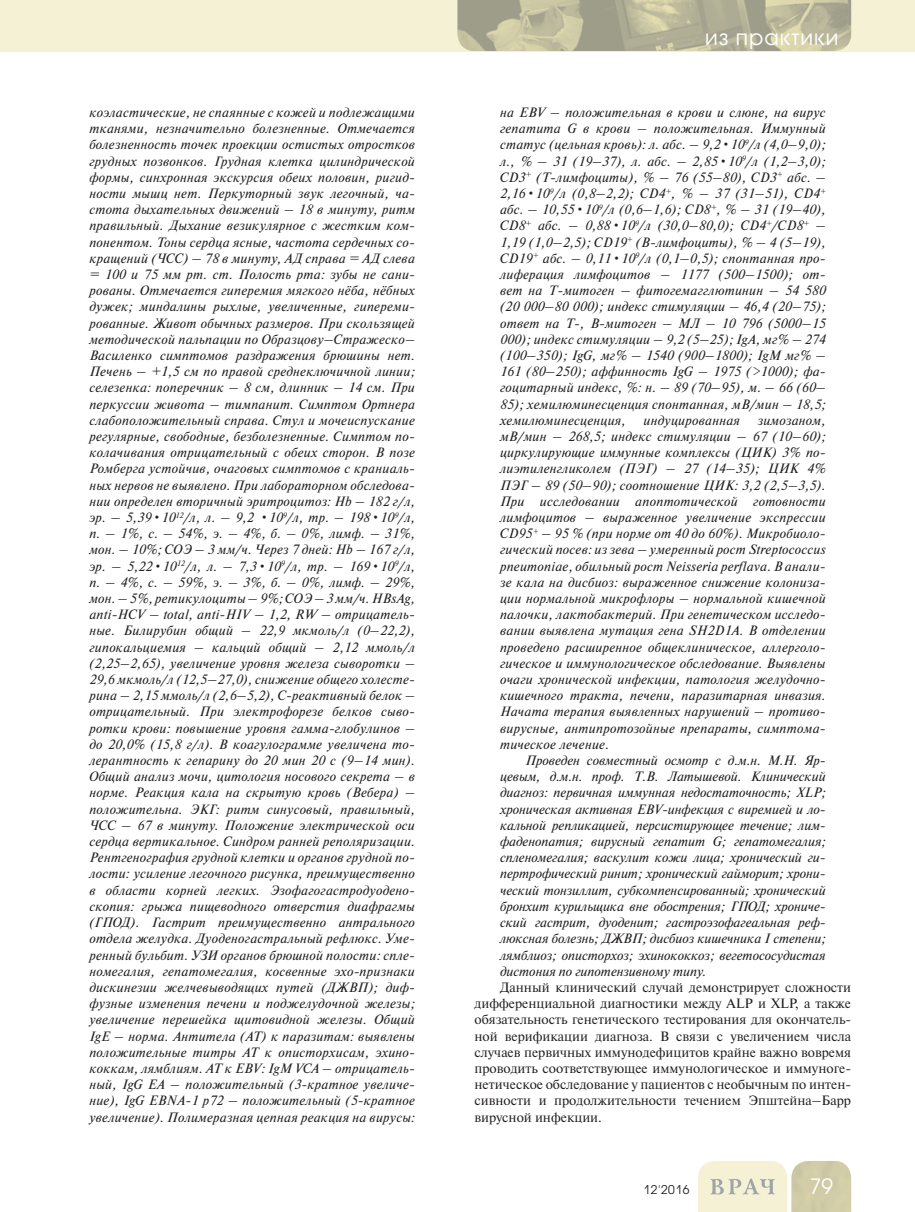
<style>
.page{position:relative;width:915px;height:1212px;background:#fff}
.page>*{position:absolute;margin:0;border:0;box-sizing:border-box;transform-origin:0 0}
.t1{font:21px "Avant Garde Gothic C";letter-spacing:.05em;color:#fff}
.t2{font:italic 13.5px/16.2px "Newton C";letter-spacing:.02em;color:#231f20;text-align:justify}
.t3{font:13.5px/16.2px "Newton C";color:#231f20;text-align:justify}
.t4{font:12px "Avant Garde Gothic C";letter-spacing:.05em;color:#231f20}
</style>
<div class="page">
<div style="left:0;top:0;width:914px;height:51px;background:#f5f1d5"></div>
<svg style="left:698px;top:1161px;width:152px;height:51px;background:#e3e0c4"></svg>
<img style="left:457px;top:0;width:393px;height:51px">
<h1 class="t1" style="left:704px;top:27px;width:135px">из практики</h1>
<p class="t2" style="left:89px;top:106px;width:327px">коэластические, не спаянные с кожей и подлежащими тканями, незначительно болезненные. Отмечается болезненность точек проекции остистых отростков грудных позвонков. Грудная клетка цилиндрической формы, синхронная экскурсия обеих половин, ригид&shy;ности мышц нет. Перкуторный звук легочный, ча&shy;стота дыхательных движений – 18 в минуту, ритм правильный. Дыхание везикулярное с жестким ком&shy;понентом. Тоны сердца ясные, частота сердечных со&shy;кращений (ЧСС) – 78 в минуту, АД справа = АД слева = 100 и 75 мм рт. ст. Полость рта: зубы не сани&shy;рованы. Отмечается гиперемия мягкого нёба, нёбных дужек; миндалины рыхлые, увеличенные, гипереми&shy;рованные. Живот обычных размеров. При скользящей методической пальпации по Образцову–Стражеско– Василенко симптомов раздражения брюшины нет.<br>Печень – +1,5 см по правой среднеключичной линии; селезенка: поперечник – 8 см, длинник – 14 см. При перкуссии живота – тимпанит. Симптом Ортнера слабоположительный справа. Стул и мочеиспускание регулярные, свободные, безболезненные. Симптом по&shy;колачивания отрицательный с обеих сторон. В позе Ромберга устойчив, очаговых симптомов с краниаль&shy;ных нервов не выявлено. При лабораторном обследова&shy;нии определен вторичный эритроцитоз: Hb – 182 г/л, эр. – 5,39•10<sup>12</sup>/л, л. – 9,2 •10<sup>9</sup>/л, тр. – 198•10<sup>9</sup>/л, п. – 1%, с. – 54%, э. – 4%, б. – 0%, лимф. – 31%, мон. – 10%; СОЭ – 3 мм/ч. Через 7 дней: Hb – 167 г/л, эр. – 5,22•10<sup>12</sup>/л, л. – 7,3•10<sup>9</sup>/л, тр. – 169•10<sup>9</sup>/л, п. – 4%, с. – 59%, э. – 3%, б. – 0%, лимф. – 29%, мон. – 5%, ретикулоциты – 9%; СОЭ – 3 мм/ч. HBsAg, anti-HCV – total, anti-HIV – 1,2, RW – отрицатель&shy;ные. Билирубин общий – 22,9 мкмоль/л (0–22,2), гипокальциемия – кальций общий – 2,12 ммоль/л (2,25–2,65), увеличение уровня железа сыворотки – 29,6 мкмоль/л (12,5–27,0), снижение общего холесте&shy;рина – 2,15 ммоль/л (2,6–5,2), С-реактивный белок – отрицательный. При электрофорезе белков сыво&shy;ротки крови: повышение уровня гамма-глобулинов – до 20,0% (15,8 г/л). В коагулограмме увеличена то&shy;лерантность к гепарину до 20 мин 20 с (9–14 мин).<br>Общий анализ мочи, цитология носового секрета – в норме. Реакция кала на скрытую кровь (Вебера) – положительна. ЭКГ: ритм синусовый, правильный, ЧСС – 67 в минуту. Положение электрической оси сердца вертикальное. Синдром ранней реполяризации.<br>Рентгенография грудной клетки и органов грудной по&shy;лости: усиление легочного рисунка, преимущественно в области корней легких. Эзофагогастродуодено&shy;скопия: грыжа пищеводного отверстия диафрагмы (ГПОД). Гастрит преимущественно антрального отдела желудка. Дуоденогастральный рефлюкс. Уме&shy;ренный бульбит. УЗИ органов брюшной полости: спле&shy;номегалия, гепатомегалия, косвенные эхо-признаки дискинезии желчевыводящих путей (ДЖВП); диф&shy;фузные изменения печени и поджелудочной железы; увеличение перешейка щитовидной железы. Общий IgE – норма. Антитела (АТ) к паразитам: выявлены положительные титры АТ к описторхисам, эхино&shy;коккам, лямблиям. АТ к EBV: IgM VCA – отрицатель&shy;ный, IgG EA – положительный (3-кратное увеличе&shy;ние), IgG EBNA-1 p72 – положительный (5-кратное увеличение). Полимеразная цепная реакция на вирусы:</p>
<p class="t2" style="left:500px;top:106px;width:327px">на EBV – положительная в крови и слюне, на вирус гепатита G в крови – положительная. Иммунный статус (цельная кровь): л. абс. – 9,2•10<sup>9</sup>/л (4,0–9,0); л., % – 31 (19–37), л. абс. – 2,85•10<sup>9</sup>/л (1,2–3,0); СD3<sup>+</sup> (T-лимфоциты), % – 76 (55–80), CD3<sup>+</sup> абс. – 2,16•10<sup>9</sup>/л (0,8–2,2); CD4<sup>+</sup>, % – 37 (31–51), CD4<sup>+ </sup>абс. – 10,55•10<sup>9</sup>/л (0,6–1,6); СD8<sup>+</sup>, % – 31 (19–40), CD8<sup>+</sup> абс. – 0,88•10<sup>9</sup>/л (30,0–80,0); CD4<sup>+</sup>/CD8<sup>+</sup> – 1,19 (1,0–2,5); CD19<sup>+</sup> (В-лимфоциты), % – 4 (5–19), CD19<sup>+</sup> абс. – 0,11•10<sup>9</sup>/л (0,1–0,5); спонтанная про&shy;лиферация лимфоцитов – 1177 (500–1500); от&shy;вет на Т-митоген – фитогемагглютинин – 54 580 (20 000–80 000); индекс стимуляции – 46,4 (20–75); ответ на Т-, В-митоген – МЛ – 10 796 (5000–15<br>000); индекс стимуляции – 9,2 (5–25); IgA, мг% – 274 (100–350); IgG, мг% – 1540 (900–1800); IgM мг% – 161 (80–250); аффинность IgG – 1975 (&gt;1000); фа&shy;гоцитарный индекс, %: н. – 89 (70–95), м. – 66 (60– 85); хемилюминесценция спонтанная, мВ/мин – 18,5; хемилюминесценция,</p>
<p class="t2" style="left:643px;top:413px;width:98px">индуцированная</p>
<p class="t2" style="left:500px;top:413px;width:327px;text-indent:258px">зимозаном, мВ/мин – 268,5; индекс стимуляции – 67 (10–60); циркулирующие иммунные комплексы (ЦИК) 3% по&shy;лиэтиленгликолем (ПЭГ) – 27 (14–35); ЦИК 4% ПЭГ – 89 (50–90); соотношение ЦИК: 3,2 (2,5–3,5).<br>При исследовании апоптотической готовности лимфоцитов – выраженное увеличение экспрессии CD95<sup>+</sup> – 95 % (при норме от 40 до 60%). Микробиоло&shy;гический посев: из зева – умеренный рост Streptococcus pneumoniae, обильный рост Neisseria perflava. В анали&shy;зе кала на дисбиоз: выраженное снижение колониза&shy;ции нормальной микрофлоры – нормальной кишечной палочки, лактобактерий. При генетическом исследо&shy;вании выявлена мутация гена SH2D1A. В отделении проведено расширенное общеклиническое, аллерголо&shy;гическое и иммунологическое обследование. Выявлены очаги хронической инфекции, патология желудочно&shy;кишечного тракта, печени, паразитарная инвазия.<br>Начата терапия выявленных нарушений – противо&shy;вирусные, антипротозойные препараты, симптома&shy;тическое лечение.</p>
<p class="t2" style="left:500px;top:754px;width:327px;text-indent:26px">Проведен совместный осмотр с д.м.н. М.Н. Яр&shy;цевым, д.м.н. проф. Т.В. Латышевой. Клинический диагноз: первичная иммунная недостаточность; ХLP; хроническая активная EBV-инфекция с виремией и ло&shy;кальной репликацией, персистирующее течение; лим&shy;фаденопатия; вирусный гепатит G; гепатомегалия; спленомегалия; васкулит кожи лица; хронический ги&shy;пертрофический ринит; хронический гайморит; хрони&shy;ческий тонзиллит, субкомпенсированный; хронический бронхит курильщика вне обострения; ГПОД; хрониче&shy;ский гастрит, дуоденит; гастроэзофагеальная реф&shy;люксная болезнь; ДЖВП; дисбиоз кишечника I степени; лямблиоз; описторхоз; эхинококкоз; вегетососудистая дистония по гипотензивному типу.</p>
<p class="t3" style="left:474px;top:980px;width:378px;text-indent:26px">Данный клинический случай демонстрирует сложности дифференциальной диагностики между ALP и XLP, а также обязательность генетического тестирования для окончатель&shy;ной верификации диагноза. В связи с увеличением числа случаев первичных иммунодефицитов крайне важно вовремя проводить соответствующее иммунологическое и иммуноге&shy;нетическое обследование у пациентов с необычным по интен&shy;сивности и продолжительности течением Эпштейна–Барр вирусной инфекции.</p>
<p class="t4" style="left:643px;top:1184px;width:47px">12'2016</p>
<h1 class="t1" style="left:809px;top:1177px;width:25px">79</h1>
</div>
